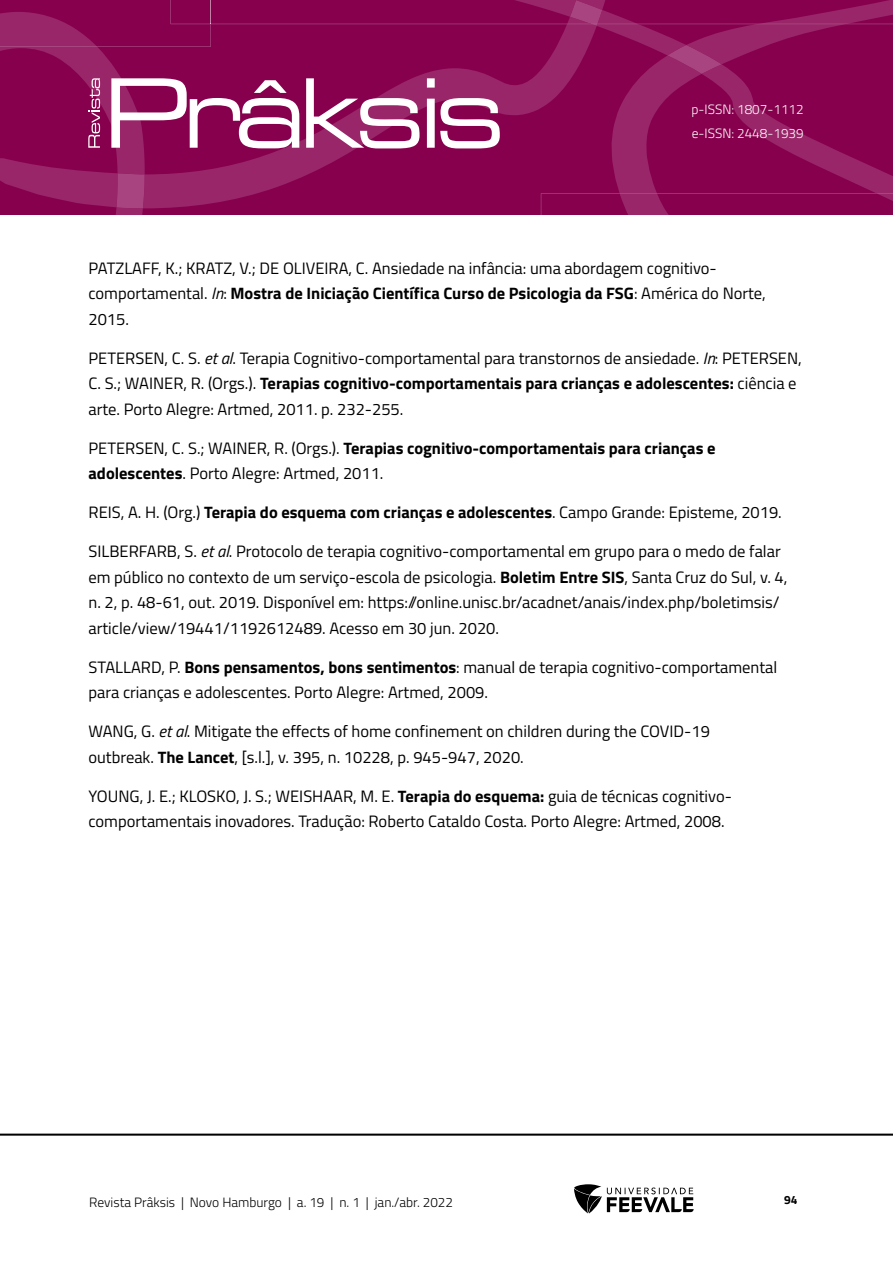
<style>
.page{position:relative;width:893px;height:1263px;background:#fff}
.page>*{position:absolute;margin:0;border:0;box-sizing:border-box;transform-origin:0 0}
.Referências{font:16.5px/25.5px "Titillium Web";color:#000}
.Referências-2{font:700 16.5px/25.5px "Titillium Web";color:#000}
.t1{font:300 13.5px "Titillium Web";color:#000}
.t2{font:300 13.5px/24px "Titillium Web";color:#fff}
.t3{font:700 12px "Titillium Web";color:#000}
.s1{font-style:italic}
.s2{font-weight:700}
.s3{font-weight:400}
</style>
<div class="page">
<hr style="left:0;top:1133px;width:893px;height:3px;background:#000">
<svg style="left:574px;top:1184px;width:120px;height:29px"></svg>
<svg style="left:0;top:0;width:893px;height:215px;background:#8f1259"></svg>
<p class="t2" style="left:691px;top:97px;width:114px">p-ISSN: 1807-1112 e-ISSN: 2448-1939</p>
<p class="Referências" style="left:88px;top:254px;width:679px">PATZLAFF, K.; KRATZ, V.; DE OLIVEIRA, C. Ansiedade na infância: uma abordagem cognitivo&shy;comportamental. <span class="s1">In</span>: <span class="s2">Mostra de Iniciação Científica Curso de Psicologia da FSG</span>: América do Norte,<br>2015.</p>
<p class="Referências" style="left:88px;top:344px;width:715px">PETERSEN, C. S. <span class="s1">et al</span>. Terapia Cognitivo-comportamental para transtornos de ansiedade. <span class="s1">In</span>: PETERSEN,<br>C. S.; WAINER, R. (Orgs.). <span class="s2">Terapias cognitivo-comportamentais para crianças e adolescentes:</span> ciência e arte. Porto Alegre: Artmed, 2011. p. 232-255.</p>
<p class="Referências-2" style="left:88px;top:434px;width:628px"><span class="s3">PETERSEN, C. S.; WAINER, R. (Orgs.).</span> Terapias cognitivo-comportamentais para crianças e adolescentes<span class="s3">. Porto Alegre: Artmed, 2011.</span></p>
<p class="Referências" style="left:88px;top:499px;width:695px">REIS, A. H. (Org.) <span class="s2">Terapia do esquema com crianças e adolescentes</span>. Campo Grande: Episteme, 2019.</p>
<p class="Referências" style="left:88px;top:538px;width:700px">SILBERFARB, S. <span class="s1">et al</span>. Protocolo de terapia cognitivo-comportamental em grupo para o medo de falar em público no contexto de um serviço-escola de psicologia. <span class="s2">Boletim Entre SIS</span>, Santa Cruz do Sul, v. 4, n. 2, p. 48-61, out. 2019. Disponível em: https://online.unisc.br/acadnet/anais/index.php/boletimsis/ article/view/19441/1192612489. Acesso em 30 jun. 2020.</p>
<p class="Referências" style="left:88px;top:653px;width:690px">STALLARD, P. <span class="s2">Bons pensamentos, bons sentimentos</span>: manual de terapia cognitivo-comportamental para crianças e adolescentes. Porto Alegre: Artmed, 2009.</p>
<p class="Referências" style="left:88px;top:718px;width:623px">WANG, G. <span class="s1">et al</span>. Mitigate the effects of home confinement on children during the COVID-19 outbreak. <span class="s2">The Lancet</span>, [s.l.], v. 395, n. 10228, p. 945-947, 2020.</p>
<p class="Referências" style="left:88px;top:782px;width:645px">YOUNG, J. E.; KLOSKO, J. S.; WEISHAAR, M. E. <span class="s2">Terapia do esquema:</span> guia de técnicas cognitivo&shy;comportamentais inovadores. Tradução: Roberto Cataldo Costa. Porto Alegre: Artmed, 2008.</p>
<p class="t1" style="left:89px;top:1192px;width:365px">Revista Prâksis | Novo Hamburgo | a. 19 | n. 1 | jan./abr. 2022</p>
<p class="t3" style="left:784px;top:1190px;width:15px">94</p>
</div>
